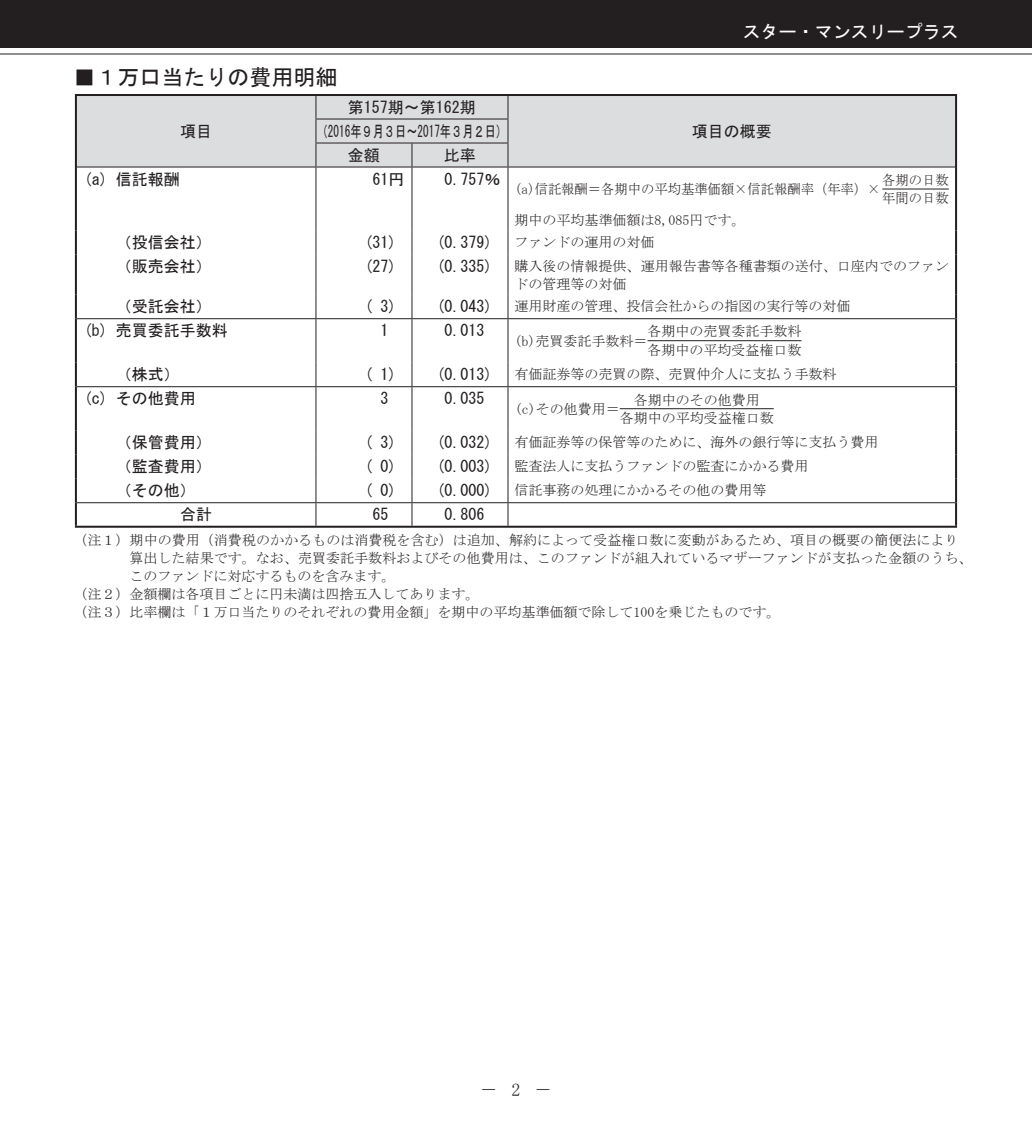
<style>
.page{position:relative;width:1032px;height:1134px;background:#fff}
.page>*{position:absolute;margin:0;border:0;box-sizing:border-box;transform-origin:0 0}
.t1{font:22px "MS Gothic";color:#231f20}
.t2{font:18px "MS Gothic";color:#fff}
.t3{font:18px "MS Mincho";color:#231f20}
.t4{font:16px/23.8px "MS Gothic";color:#231f20;text-align:center}
.t5{font:14px/18.4px "MS Mincho";color:#231f20}
.t6{font:14px/18.4px "MS Mincho";color:#231f20;scale:.95 1}
</style>
<div class="page">
<div style="left:0;top:0;width:1032px;height:48px;background:#231f20"></div>
<hr style="left:0;top:53px;width:1032px;height:1px;background:#231f20">
<div style="left:77px;top:96px;width:878px;height:70px;background:#dcdddf"></div>
<svg style="left:315px;top:96px;width:1px;height:70px"></svg>
<svg style="left:411px;top:144px;width:1px;height:22px"></svg>
<svg style="left:507px;top:96px;width:1px;height:70px"></svg>
<hr style="left:315px;top:118px;width:193px;height:2px;background:#231f20">
<hr style="left:315px;top:142px;width:193px;height:2px;background:#231f20">
<hr style="left:77px;top:166px;width:239px;height:2px;background:#231f20">
<hr style="left:315px;top:167px;width:1px;height:64px;background:#231f20">
<hr style="left:316px;top:166px;width:639px;height:2px;background:#231f20">
<hr style="left:411px;top:167px;width:1px;height:64px;background:#231f20">
<hr style="left:507px;top:167px;width:1px;height:64px;background:#231f20">
<svg style="left:315px;top:231px;width:1px;height:24px"></svg>
<svg style="left:411px;top:231px;width:1px;height:24px"></svg>
<svg style="left:507px;top:231px;width:1px;height:24px"></svg>
<hr style="left:315px;top:255px;width:1px;height:40px;background:#231f20">
<hr style="left:411px;top:255px;width:1px;height:40px;background:#231f20">
<hr style="left:507px;top:255px;width:1px;height:40px;background:#231f20">
<svg style="left:315px;top:295px;width:1px;height:23px"></svg>
<hr style="left:315px;top:319px;width:1px;height:44px;background:#231f20">
<svg style="left:315px;top:363px;width:1px;height:23px"></svg>
<svg style="left:411px;top:295px;width:1px;height:23px"></svg>
<svg style="left:507px;top:295px;width:1px;height:23px"></svg>
<hr style="left:411px;top:319px;width:1px;height:44px;background:#231f20">
<hr style="left:507px;top:319px;width:1px;height:44px;background:#231f20">
<svg style="left:411px;top:363px;width:1px;height:23px"></svg>
<svg style="left:507px;top:363px;width:1px;height:23px"></svg>
<hr style="left:77px;top:318px;width:239px;height:1px;background:#231f20">
<hr style="left:77px;top:386px;width:239px;height:1px;background:#231f20">
<hr style="left:315px;top:387px;width:1px;height:44px;background:#231f20">
<hr style="left:316px;top:318px;width:639px;height:1px;background:#231f20">
<hr style="left:316px;top:386px;width:639px;height:1px;background:#231f20">
<hr style="left:411px;top:387px;width:1px;height:44px;background:#231f20">
<hr style="left:507px;top:387px;width:1px;height:44px;background:#231f20">
<hr style="left:77px;top:502px;width:878px;height:1px;background:#231f20">
<svg style="left:315px;top:431px;width:1px;height:95px"></svg>
<svg style="left:411px;top:431px;width:1px;height:95px"></svg>
<svg style="left:507px;top:431px;width:1px;height:95px"></svg>
<hr style="left:75px;top:94px;width:241px;height:2px;background:#231f20">
<hr style="left:75px;top:96px;width:2px;height:23px;background:#231f20">
<hr style="left:75px;top:119px;width:2px;height:24px;background:#231f20">
<hr style="left:75px;top:143px;width:2px;height:24px;background:#231f20">
<hr style="left:316px;top:94px;width:641px;height:2px;background:#231f20">
<hr style="left:955px;top:96px;width:2px;height:23px;background:#231f20">
<hr style="left:955px;top:119px;width:2px;height:24px;background:#231f20">
<hr style="left:955px;top:143px;width:2px;height:24px;background:#231f20">
<hr style="left:75px;top:167px;width:2px;height:64px;background:#231f20">
<hr style="left:955px;top:167px;width:2px;height:64px;background:#231f20">
<hr style="left:75px;top:231px;width:2px;height:24px;background:#231f20">
<hr style="left:955px;top:231px;width:2px;height:24px;background:#231f20">
<hr style="left:75px;top:255px;width:2px;height:40px;background:#231f20">
<hr style="left:955px;top:255px;width:2px;height:40px;background:#231f20">
<hr style="left:75px;top:295px;width:2px;height:24px;background:#231f20">
<hr style="left:955px;top:295px;width:2px;height:24px;background:#231f20">
<hr style="left:75px;top:319px;width:2px;height:44px;background:#231f20">
<hr style="left:955px;top:319px;width:2px;height:44px;background:#231f20">
<hr style="left:75px;top:363px;width:2px;height:24px;background:#231f20">
<hr style="left:955px;top:363px;width:2px;height:24px;background:#231f20">
<hr style="left:75px;top:387px;width:2px;height:44px;background:#231f20">
<hr style="left:955px;top:387px;width:2px;height:44px;background:#231f20">
<hr style="left:955px;top:431px;width:2px;height:24px;background:#231f20">
<hr style="left:955px;top:455px;width:2px;height:24px;background:#231f20">
<hr style="left:955px;top:479px;width:2px;height:24px;background:#231f20">
<hr style="left:75px;top:431px;width:2px;height:24px;background:#231f20">
<hr style="left:75px;top:455px;width:2px;height:24px;background:#231f20">
<hr style="left:75px;top:479px;width:2px;height:24px;background:#231f20">
<hr style="left:75px;top:503px;width:2px;height:23px;background:#231f20">
<hr style="left:955px;top:503px;width:2px;height:23px;background:#231f20">
<hr style="left:75px;top:526px;width:882px;height:2px;background:#231f20">
<hr style="left:882px;top:188px;width:67px;height:2px;background:#231f20">
<hr style="left:647px;top:340px;width:154px;height:1px;background:#231f20">
<hr style="left:620px;top:408px;width:154px;height:1px;background:#231f20">
<h1 class="t1" style="left:73px;top:66px;width:266px">■１万口当たりの費用明細</h1>
<p class="t4" style="left:180px;top:119px;width:33px">項目</p>
<p class="t4" style="left:317px;top:95px;width:192px">第157期～第162期<br>（2016年９月３日～2017年３月２日）</p>
<p class="t4" style="left:348px;top:143px;width:33px">金額</p>
<p class="t4" style="left:444px;top:143px;width:33px">比率</p>
<p class="t4" style="left:84px;top:167px;width:97px">(a) 信託報酬</p>
<p class="t4" style="left:372px;top:167px;width:33px">61円</p>
<p class="t4" style="left:444px;top:167px;width:57px">0.757％</p>
<p class="t2" style="left:743px;top:23px;width:217px">スター・マンスリープラス</p>
<p class="t4" style="left:692px;top:119px;width:81px">項目の概要</p>
<p class="t6" style="left:515px;top:180px;width:386px">(a)信託報酬＝各期中の平均基準価額×信託報酬率（年率）×</p>
<p class="t6" style="left:882px;top:171px;width:72px">各期の日数年間の日数</p>
<p class="t5" style="left:514px;top:210px;width:232px">期中の平均基準価額は8,085円です。</p>
<p class="t4" style="left:116px;top:231px;width:97px">（投信会社）</p>
<p class="t4" style="left:364px;top:231px;width:33px">(31)</p>
<p class="t4" style="left:436px;top:231px;width:57px">(0.379)</p>
<p class="t5" style="left:514px;top:232px;width:141px">ファンドの運用の対価</p>
<p class="t4" style="left:116px;top:255px;width:97px">（販売会社）</p>
<p class="t4" style="left:364px;top:255px;width:33px">(27)</p>
<p class="t4" style="left:436px;top:255px;width:57px">(0.335)</p>
<p class="t5" style="left:514px;top:257px;width:436px">購入後の情報提供、運用報告書等各種書類の送付、口座内でのファンドの管理等の対価</p>
<p class="t4" style="left:116px;top:295px;width:97px">（受託会社）</p>
<p class="t4" style="left:364px;top:295px;width:33px">( 3)</p>
<p class="t4" style="left:436px;top:295px;width:57px">(0.043)</p>
<p class="t5" style="left:514px;top:296px;width:337px">運用財産の管理、投信会社からの指図の実行等の対価</p>
<p class="t4" style="left:84px;top:319px;width:145px">(b) 売買委託手数料</p>
<p class="t4" style="left:380px;top:319px;width:9px">1</p>
<p class="t4" style="left:444px;top:319px;width:41px">0.013</p>
<p class="t5" style="left:514px;top:331px;width:134px">(b)売買委託手数料＝</p>
<p class="t5" style="left:647px;top:322px;width:155px">各期中の売買委託手数料各期中の平均受益権口数</p>
<p class="t4" style="left:116px;top:363px;width:65px">（株式）</p>
<p class="t4" style="left:364px;top:363px;width:33px">( 1)</p>
<p class="t4" style="left:436px;top:363px;width:57px">(0.013)</p>
<p class="t5" style="left:514px;top:364px;width:323px">有価証券等の売買の際、売買仲介人に支払う手数料</p>
<p class="t4" style="left:84px;top:387px;width:113px">(c) その他費用</p>
<p class="t4" style="left:380px;top:387px;width:9px">3</p>
<p class="t4" style="left:444px;top:387px;width:41px">0.035</p>
<p class="t5" style="left:515px;top:399px;width:106px">(c)その他費用＝</p>
<p class="t5" style="left:620px;top:390px;width:155px;text-align:center">各期中のその他費用<br>各期中の平均受益権口数</p>
<p class="t4" style="left:116px;top:431px;width:97px">（保管費用）</p>
<p class="t4" style="left:364px;top:431px;width:33px">( 3)</p>
<p class="t4" style="left:436px;top:431px;width:57px">(0.032)</p>
<p class="t5" style="left:514px;top:432px;width:365px">有価証券等の保管等のために、海外の銀行等に支払う費用</p>
<p class="t4" style="left:116px;top:455px;width:97px">（監査費用）</p>
<p class="t4" style="left:364px;top:455px;width:33px">( 0)</p>
<p class="t4" style="left:436px;top:455px;width:57px">(0.003)</p>
<p class="t5" style="left:514px;top:456px;width:295px">監査法人に支払うファンドの監査にかかる費用</p>
<p class="t4" style="left:116px;top:479px;width:81px">（その他）</p>
<p class="t4" style="left:364px;top:479px;width:33px">( 0)</p>
<p class="t4" style="left:436px;top:479px;width:57px">(0.000)</p>
<p class="t5" style="left:514px;top:480px;width:253px">信託事務の処理にかかるその他の費用等</p>
<p class="t4" style="left:180px;top:503px;width:33px">合計</p>
<p class="t4" style="left:372px;top:503px;width:17px">65</p>
<p class="t4" style="left:444px;top:503px;width:41px">0.806</p>
<p class="t5" style="left:73px;top:531px;width:887px">（注１）期中の費用（消費税のかかるものは消費税を含む）は追加、解約によって受益権口数に変動があるため、項目の概要の簡便法により</p>
<p class="t5" style="left:129px;top:549px;width:844px">算出した結果です。なお、売買委託手数料およびその他費用は、このファンドが組入れているマザーファンドが支払った金額のうち、</p>
<p class="t5" style="left:129px;top:567px;width:268px">このファンドに対応するものを含みます。</p>
<p class="t5" style="left:73px;top:585px;width:408px">（注２）金額欄は各項目ごとに円未満は四捨五入してあります。</p>
<p class="t5" style="left:73px;top:603px;width:709px">（注３）比率欄は「１万口当たりのそれぞれの費用金額」を期中の平均基準価額で除して100を乗じたものです。</p>
<p class="t3" style="left:511px;top:1081px;width:10px">2</p>
<p class="t3" style="left:480px;top:1081px;width:73px">－　　－</p>
</div>
